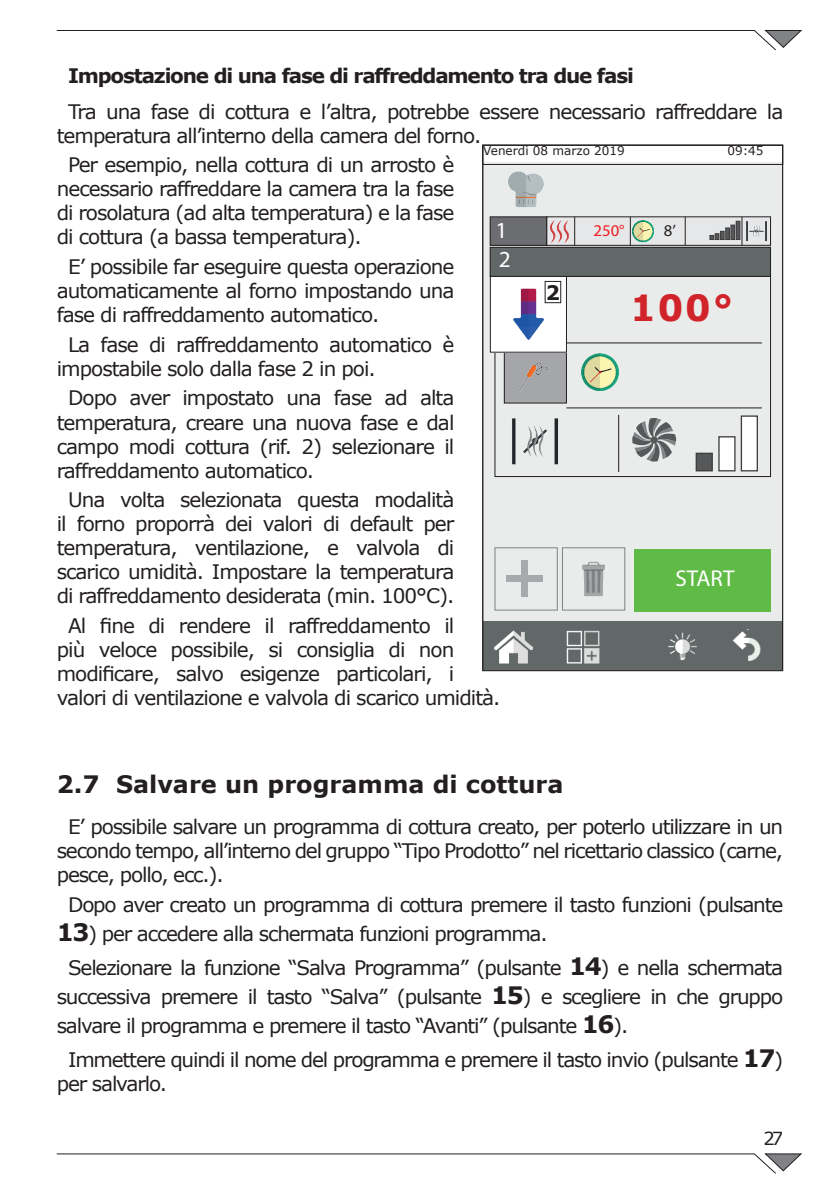
<style>
.page{position:relative;width:840px;height:1191px;background:#fff}
.page>*{position:absolute;margin:0;border:0;box-sizing:border-box;transform-origin:0 0}
.t1{font:700 36px "Verdana";color:#d1232a}
.Sottotitolo_capitolo{font:700 24px "Verdana";color:#231f20}
.t2{font:700 23px "Helvetica Neue";color:#fff}
.t3{font:20px/24px "Verdana";letter-spacing:-.05em;color:#231f20;text-align:justify}
.Note{font:700 20px "Verdana";letter-spacing:-.06em;color:#231f20}
.t4{font:18px "Verdana";color:#231f20}
.t5{font:700 16.4px "Helvetica";color:#ee1d23}
.t6{font:700 16.4px "Helvetica";color:#231f20}
.t7{font:12px "Verdana";color:#231f20}
.s1{font-weight:700;font-size:24px}
</style>
<div class="page">
<svg style="left:56px;top:30px;width:746px;height:21px"></svg>
<svg style="left:56px;top:1153px;width:746px;height:21px"></svg>
<svg style="left:484px;top:162px;width:296px;height:507px;background:#ccd5cb"></svg>
<img style="left:574px;top:560px;width:38px;height:38px">
<div style="left:506px;top:576px;width:36px;height:6px;background:#a8a9ad"></div>
<div style="left:521px;top:560px;width:6px;height:37px;background:#a8a9ad"></div>
<div style="left:494px;top:547px;width:63px;height:63px;border:1px solid #808285"></div>
<svg style="left:631px;top:417px;width:45px;height:45px;background:#a0a2a2"></svg>
<img style="left:730px;top:630px;width:36px;height:35px">
<div style="left:562px;top:547px;width:62px;height:63px;border:1px solid #808285"></div>
<div style="left:490px;top:247px;width:280px;height:29px;background:#626768"></div>
<div style="left:489px;top:247px;width:281px;height:30px;border:1px solid #231f20"></div>
<div style="left:546px;top:217px;width:224px;height:28px;background:#e6e7e9"></div>
<div style="left:546px;top:216px;width:224px;height:30px;border:1px solid #231f20"></div>
<img style="left:546px;top:219px;width:23px;height:25px">
<div style="left:490px;top:217px;width:56px;height:28px;background:#6c6d70"></div>
<div style="left:489px;top:216px;width:57px;height:30px;border:1px solid #231f20"></div>
<svg style="left:574px;top:217px;width:1px;height:28px"></svg>
<svg style="left:741px;top:217px;width:1px;height:28px"></svg>
<svg style="left:684px;top:217px;width:1px;height:28px"></svg>
<svg style="left:629px;top:217px;width:1px;height:28px"></svg>
<img style="left:630px;top:218px;width:24px;height:25px">
<div style="left:735px;top:221px;width:4px;height:19px;border:1px solid #3e3e3f"></div>
<div style="left:730px;top:225px;width:4px;height:15px;border:1px solid #3e3e3f"></div>
<div style="left:725px;top:228px;width:4px;height:12px;border:1px solid #3e3e3f"></div>
<div style="left:719px;top:231px;width:5px;height:9px;border:1px solid #3e3e3f"></div>
<svg style="left:709px;top:231px;width:14px;height:9px"></svg>
<img style="left:746px;top:221px;width:21px;height:21px">
<img style="left:498px;top:284px;width:59px;height:60px">
<img style="left:505px;top:411px;width:59px;height:59px">
<div style="left:544px;top:281px;width:17px;height:22px;border:1px solid #231f20"></div>
<div style="left:482px;top:145px;width:300px;height:20px;border:1px solid #231f20"></div>
<p class="Note" style="left:68px;top:62px;width:567px">Impostazione di una fase di raffreddamento tra due fasi</p>
<p class="t3" style="left:57px;top:99px;width:727px;text-indent:11px">Tra una fase di cottura e l’altra, potrebbe essere necessario raffreddare la temperatura all’interno della camera del forno.</p>
<p class="t3" style="left:57px;top:153px;width:399px;text-indent:11px">Per esempio, nella cottura di un arrosto è necessario raffreddare la camera tra la fase di rosolatura (ad alta temperatura) e la fase di cottura (a bassa temperatura).</p>
<p class="t3" style="left:57px;top:255px;width:399px;text-indent:11px">E’ possibile far eseguire questa operazione automaticamente al forno impostando una fase di raffreddamento automatico.</p>
<p class="t3" style="left:57px;top:332px;width:399px;text-indent:11px">La fase di raffreddamento automatico è impostabile solo dalla fase 2 in poi.</p>
<p class="t3" style="left:57px;top:386px;width:399px;text-indent:11px">Dopo aver impostato una fase ad alta temperatura, creare una nuova fase e dal campo modi cottura (rif. 2) selezionare il raffreddamento automatico.</p>
<p class="t3" style="left:57px;top:488px;width:399px;text-align:center">Una volta selezionata questa modalità il forno proporrà dei valori di default per temperatura, ventilazione, e valvola di scarico umidità. Impostare la temperatura di raffreddamento desiderata (min. 100°C).</p>
<p class="t3" style="left:57px;top:613px;width:445px;text-align:left;text-indent:11px">Al fine di rendere il raffreddamento il<br>più veloce possibile, si consiglia di non modificare, salvo esigenze particolari, i valori di ventilazione e valvola di scarico umidità.</p>
<p class="t7" style="left:483px;top:142px;width:143px">Venerdì 08 marzo 2019</p>
<p class="t7" style="left:727px;top:142px;width:37px">09:45</p>
<p class="t2" style="left:495px;top:216px;width:13px">1</p>
<p class="t5" style="left:593px;top:220px;width:33px">250°</p>
<p class="t6" style="left:663px;top:220px;width:14px">8’</p>
<p class="t2" style="left:498px;top:245px;width:13px">2</p>
<p class="t1" style="left:630px;top:282px;width:105px">100°</p>
<p class="Note" style="left:545px;top:278px;width:16px">2</p>
<p class="t2" style="left:675px;top:564px;width:61px">START</p>
<p class="Sottotitolo_capitolo" style="left:57px;top:767px;width:508px">2.7 Salvare un programma di cottura</p>
<p class="t3" style="left:57px;top:815px;width:727px;text-indent:11px">E’ possibile salvare un programma di cottura creato, per poterlo utilizzare in un secondo tempo, all’interno del gruppo “Tipo Prodotto” nel ricettario classico (carne, pesce, pollo, ecc.).</p>
<p class="t3" style="left:68px;top:892px;width:716px">Dopo aver creato un programma di cottura premere il tasto funzioni (pulsante</p>
<p class="t3" style="left:57px;top:921px;width:492px"><span class="s1">13</span>) per accedere alla schermata funzioni programma.</p>
<p class="t3" style="left:57px;top:953px;width:727px;line-height:28.8px;text-indent:11px">Selezionare la funzione “Salva Programma” (pulsante <span class="s1">14</span>) e nella schermata successiva premere il tasto “Salva” (pulsante <span class="s1">15</span>) e scegliere in che gruppo salvare il programma e premere il tasto “Avanti” (pulsante <span class="s1">16</span>).</p>
<p class="t3" style="left:57px;top:1048px;width:727px;text-indent:11px">Immettere quindi il nome del programma e premere il tasto invio (pulsante <span class="s1">17</span>) per salvarlo.</p>
<p class="t4" style="left:763px;top:1126px;width:21px">27</p>
</div>
